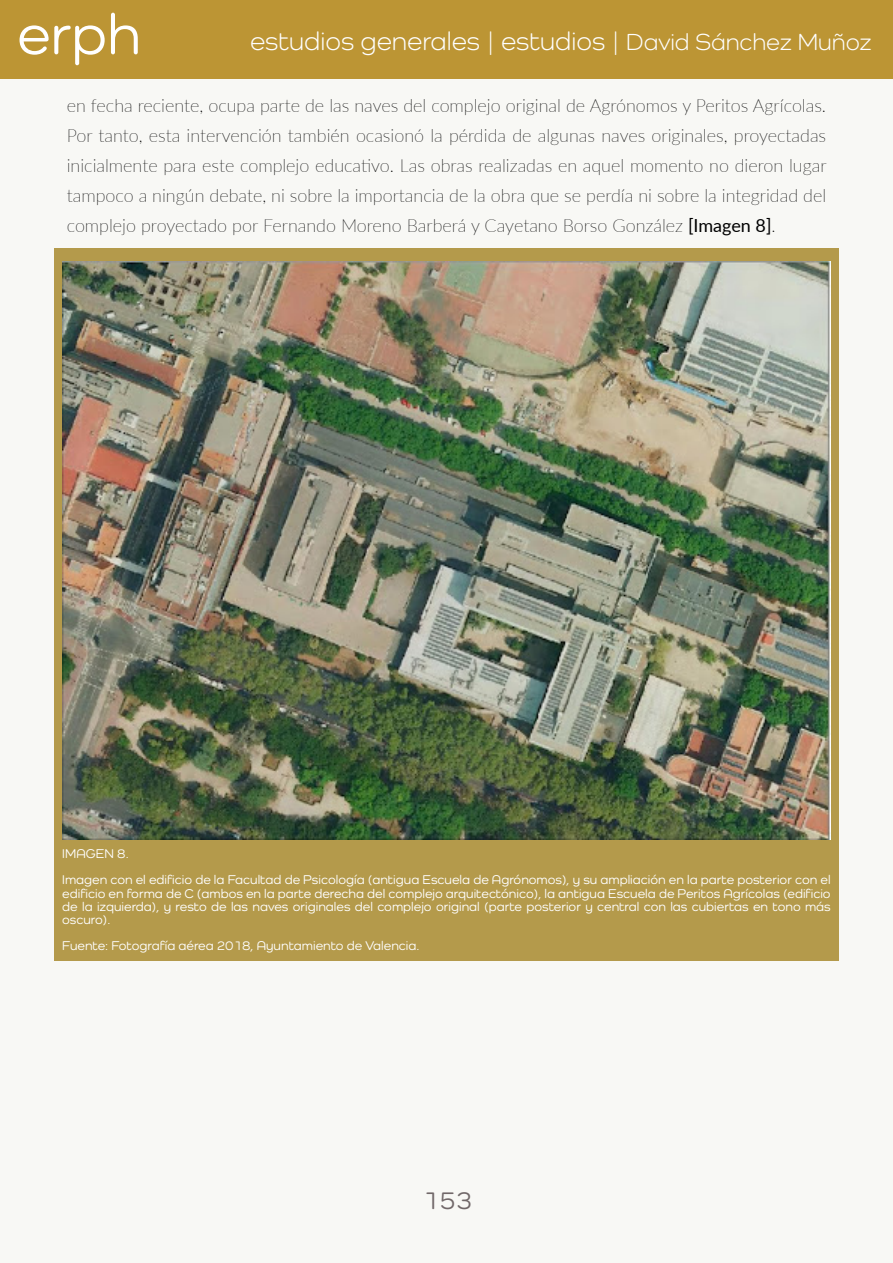
<style>
.page{position:relative;width:893px;height:1263px;background:#f8f8f5}
.page>*{position:absolute;margin:0;border:0;box-sizing:border-box;transform-origin:0 0}
.t1{font:500 58.5px "Como";color:#fff}
.t2{font:26.4px "Como";color:#fff}
.t3{font:500 25.5px "Como";color:#716869}
.t4{font:100 18px/30px "Lato";color:#000;text-align:justify}
.t5{font:500 13.05px/13px "Como";color:#fff}
.s1{font-size:24px}
.s2{font-weight:400}
</style>
<div class="page">
<div style="left:0;top:0;width:893px;height:79px;background:#bc9534"></div>
<div style="left:54px;top:249px;width:785px;height:712px;background:#b49a4b"></div>
<img style="left:62px;top:261px;width:768px;height:578px">
<h1 class="t1" style="left:17px;top:-1px;width:125px">erph</h1>
<h2 class="t2" style="left:250px;top:25px;width:623px">estudios generales | estudios | <span class="s1">David Sánchez Muñoz</span></h2>
<p class="t4" style="left:67px;top:90px;width:761px">en fecha reciente, ocupa parte de las naves del complejo original de Agrónomos y Peritos Agrícolas.<br>Por tanto, esta intervención también ocasionó la pérdida de algunas naves originales, proyectadas inicialmente para este complejo educativo. Las obras realizadas en aquel momento no dieron lugar tampoco a ningún debate, ni sobre la importancia de la obra que se perdía ni sobre la integridad del complejo proyectado por Fernando Moreno Barberá y Cayetano Borso González <span class="s2">[Imagen 8]</span>.</p>
<p class="t5" style="left:62px;top:840px;width:770px;line-height:26.2px">IMAGEN 8.<br>Imagen con el edificio de la Facultad de Psicología (antigua Escuela de Agrónomos), y su ampliación en la parte posterior con el</p>
<p class="t5" style="left:62px;top:886px;width:770px;text-align:justify">edificio en forma de C (ambos en la parte derecha del complejo arquitectónico), la antigua Escuela de Peritos Agrícolas (edificio de la izquierda), y resto de las naves originales del complejo original (parte posterior y central con las cubiertas en tono más oscuro).</p>
<p class="t5" style="left:62px;top:939px;width:359px">Fuente: Fotografía aérea 2018, Ayuntamiento de Valencia.</p>
<h3 class="t3" style="left:423px;top:1185px;width:51px">153</h3>
</div>
